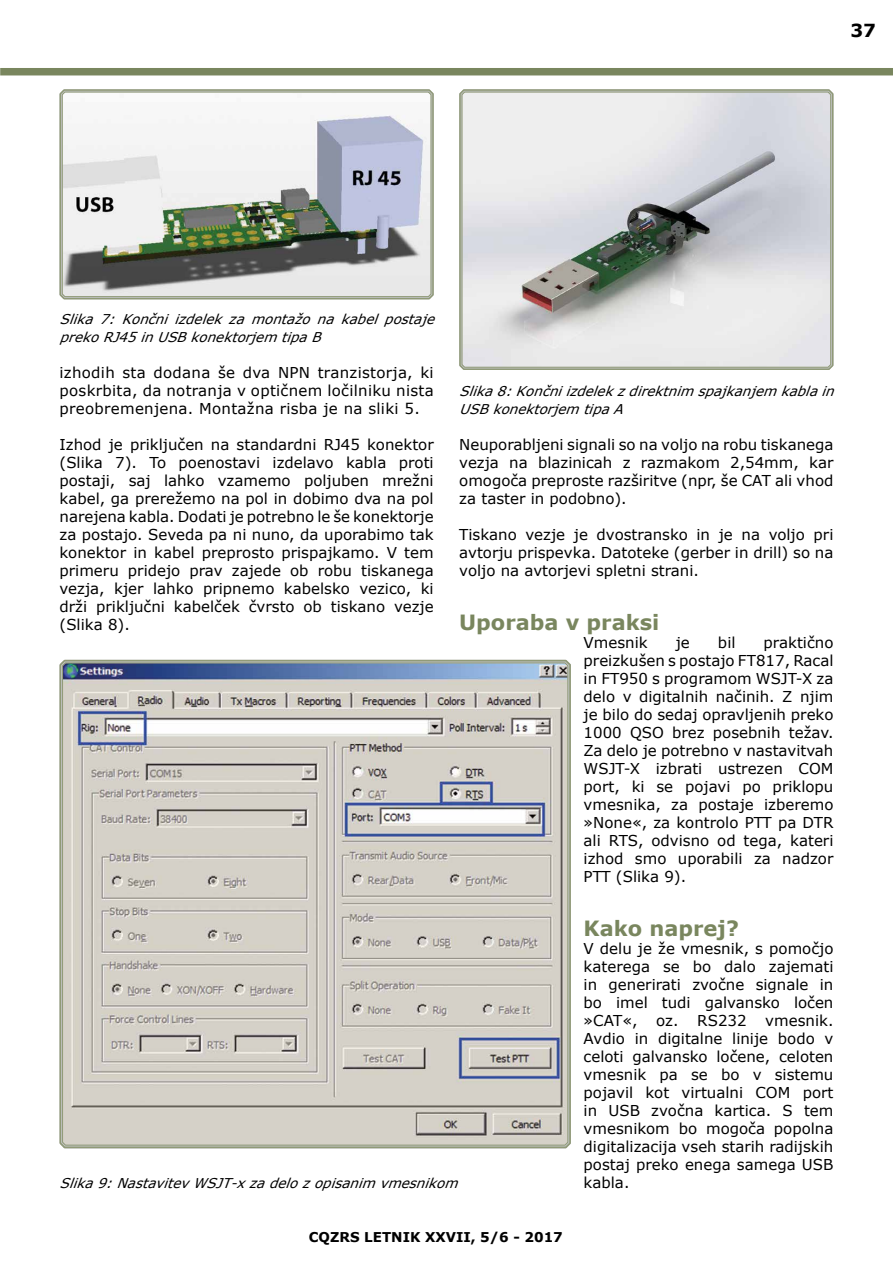
<style>
.page{position:relative;width:893px;height:1263px;background:#fff}
.page>*{position:absolute;margin:0;border:0;box-sizing:border-box;transform-origin:0 0}
.t1{font:700 21px "MS Reference Sans Serif";color:#79865e}
.t2{font:700 18px "MS Reference Sans Serif";color:#000}
.t3{font:15px/18px "MS Reference Sans Serif";color:#000;text-align:justify}
.t4{font:italic 13.5px/18px "MS Reference Sans Serif";color:#000}
.t5{font:700 13.5px "MS Reference Sans Serif";color:#000}
</style>
<div class="page">
<div style="left:0;top:68px;width:893px;height:7px;background:#79865e"></div>
<svg style="left:59px;top:89px;width:375px;height:211px;background:#a8af9a"></svg>
<svg style="left:62px;top:91px;width:369px;height:206px"></svg>
<svg style="left:459px;top:89px;width:375px;height:281px;background:#a2a992"></svg>
<svg style="left:461px;top:91px;width:370px;height:277px;background:#d1d2d4"></svg>
<svg style="left:59px;top:659px;width:512px;height:490px;background:#abb29e"></svg>
<svg style="left:62px;top:662px;width:506px;height:484px;background:#c9c7c1"></svg>
<p class="t2" style="left:850px;top:19px;width:27px">37</p>
<p class="t4" style="left:60px;top:310px;width:382px">Slika 7: Končni izdelek za montažo na kabel postaje prekoRJ45inUSBkonektorjem tipaB</p>
<p class="t3" style="left:60px;top:363px;width:376px">izhodih sta dodana še dva NPN tranzistorja, ki poskrbita, da notranja v optičnem ločilniku nista preobremenjena. Montažna risba je na sliki 5.</p>
<p class="t3" style="left:60px;top:435px;width:376px">Izhod je priključen na standardni RJ45 konektor (Slika 7). To poenostavi izdelavo kabla proti postaji, saj lahko vzamemo poljuben mrežni kabel, ga prerežemo na pol in dobimo dva na pol narejena kabla. Dodati je potrebno le še konektorje za postajo. Seveda pa ni nuno, da uporabimo tak konektor in kabel preprosto prispajkamo. V tem primeru pridejo prav zajede ob robu tiskanega vezja, kjer lahko pripnemo kabelsko vezico, ki drži priključni kabelček čvrsto ob tiskano vezje (Slika 8).</p>
<p class="t4" style="left:459px;top:382px;width:382px">Slika8:Končniizdelekzdirektnim spajkanjem kablain<br>USBkonektorjem tipaA</p>
<p class="t3" style="left:459px;top:435px;width:376px">Neuporabljeni signali so na voljo na robu tiskanega vezja na blazinicah z razmakom 2,54mm, kar omogoča preproste razširitve (npr, še CAT ali vhod za taster in podobno).</p>
<p class="t3" style="left:459px;top:525px;width:376px">Tiskano vezje je dvostransko in je na voljo pri avtorju prispevka. Datoteke (gerber in drill) so na voljo na avtorjevi spletni strani.</p>
<h1 class="t1" style="left:459px;top:609px;width:202px">Uporaba v praksi</h1>
<p class="t3" style="left:584px;top:633px;width:66px">Vmesnik</p>
<p class="t3" style="left:676px;top:633px;width:16px">je</p>
<p class="t3" style="left:718px;top:633px;width:19px">bil</p>
<p class="t3" style="left:584px;top:633px;width:251px;text-indent:180px">praktično preizkušen s postajo FT817, Racal in FT950 s programom WSJT-X za delo v digitalnih načinih. Z njim je bilo do sedaj opravljenih preko 1000 QSO brez posebnih težav.<br>Za delo je potrebno v nastavitvah WSJT-X izbrati ustrezen COM port, ki se pojavi po priklopu vmesnika, za postaje izberemo »None«, za kontrolo PTT pa DTR ali RTS, odvisno od tega, kateri izhod smo uporabili za nadzor PTT (Slika 9).</p>
<h1 class="t1" style="left:584px;top:915px;width:157px">Kako naprej?</h1>
<p class="t3" style="left:584px;top:939px;width:251px">V delu je že vmesnik, s pomočjo katerega se bo dalo zajemati in generirati zvočne signale in bo imel tudi galvansko ločen »CAT«, oz. RS232 vmesnik.<br>Avdio in digitalne linije bodo v celoti galvansko ločene, celoten vmesnik pa se bo v sistemu pojavil kot virtualni COM port in USB zvočna kartica. S tem vmesnikom bo mogoča popolna digitalizacija vseh starih radijskih postaj preko enega samega USB kabla.</p>
<p class="t4" style="left:60px;top:1174px;width:405px">Slika9:NastavitevWSJT-xzadelozopisanim vmesnikom</p>
<p class="t5" style="left:309px;top:1228px;width:255px">CQZRS Letnik XXVII, 5/6 - 2017</p>
</div>
